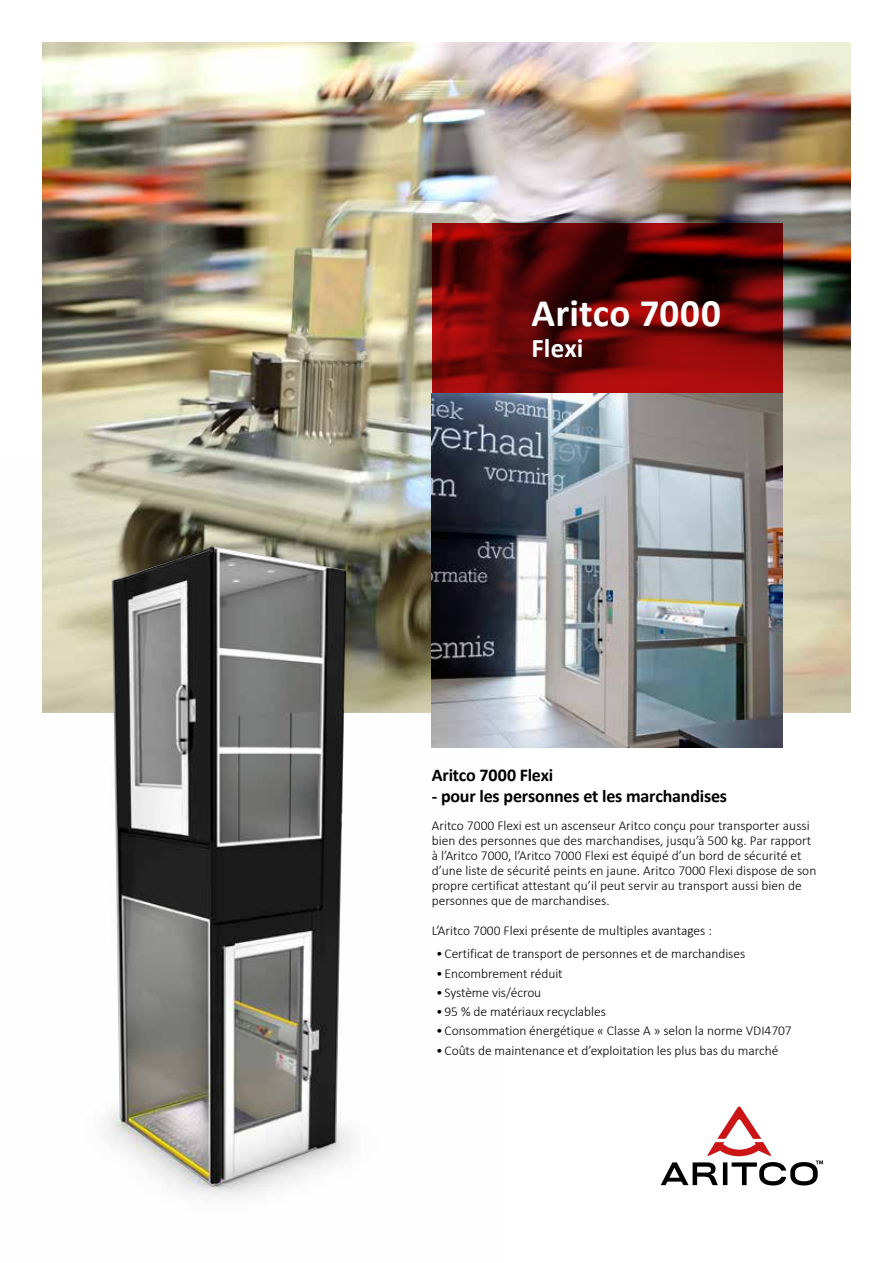
<style>
.page{position:relative;width:893px;height:1263px;background:#fff}
.page>*{position:absolute;margin:0;border:0;box-sizing:border-box;transform-origin:0 0}
.t1{font:700 39px "Calibri";letter-spacing:.005em;color:#fff}
.t2{font:700 27px "Calibri";letter-spacing:.005em;color:#fff}
.t3{font:700 18px "Calibri";letter-spacing:-.01em;color:#000}
.t4{font:300 13.5px/15px "Calibri";color:#000}
</style>
<div class="page">
<img style="left:43px;top:43px;width:807px;height:669px">
<svg style="left:432px;top:223px;width:351px;height:171px;background:#690808"></svg>
<img style="left:42px;top:461px;width:462px;height:735px">
<svg style="left:661px;top:1106px;width:162px;height:79px"></svg>
<img style="left:432px;top:394px;width:351px;height:353px">
<h1 class="t1" style="left:531px;top:288px;width:191px">Aritco 7000</h1>
<h2 class="t2" style="left:531px;top:331px;width:54px">Flexi</h2>
<h3 class="t3" style="left:432px;top:764px;width:123px">Aritco 7000 Flexi</h3>
<h3 class="t3" style="left:432px;top:785px;width:297px">- pour les personnes et les marchandises</h3>
<p class="t4" style="left:432px;top:818px;width:386px">Aritco 7000 Flexi est un ascenseur Aritco conçu pour transporter aussi bien des personnes que des marchandises, jusqu’à 500 kg. Par rapport à l’Aritco 7000, l’Aritco 7000 Flexi est équipé d’un bord de sécurité et d’une liste de sécurité peints en jaune. Aritco 7000 Flexi dispose de son propre certificat attestant qu’il peut servir au transport aussi bien de personnes que de marchandises.</p>
<p class="t4" style="left:432px;top:923px;width:282px">L’Aritco 7000 Flexi présente de multiples avantages :</p>
<p class="t4" style="left:436px;top:946px;width:311px">•Certificat de transport de personnes et de marchandises</p>
<p class="t4" style="left:436px;top:965px;width:128px">• Encombrement réduit</p>
<p class="t4" style="left:436px;top:985px;width:107px">• Système vis/écrou</p>
<p class="t4" style="left:436px;top:1004px;width:171px">• 95 % de matériaux recyclables</p>
<p class="t4" style="left:436px;top:1023px;width:357px">•Consommation énergétique « Classe A » selon la norme VDI4707</p>
<p class="t4" style="left:436px;top:1042px;width:344px">•Coûts de maintenance et d’exploitation les plus bas du marché</p>
</div>
